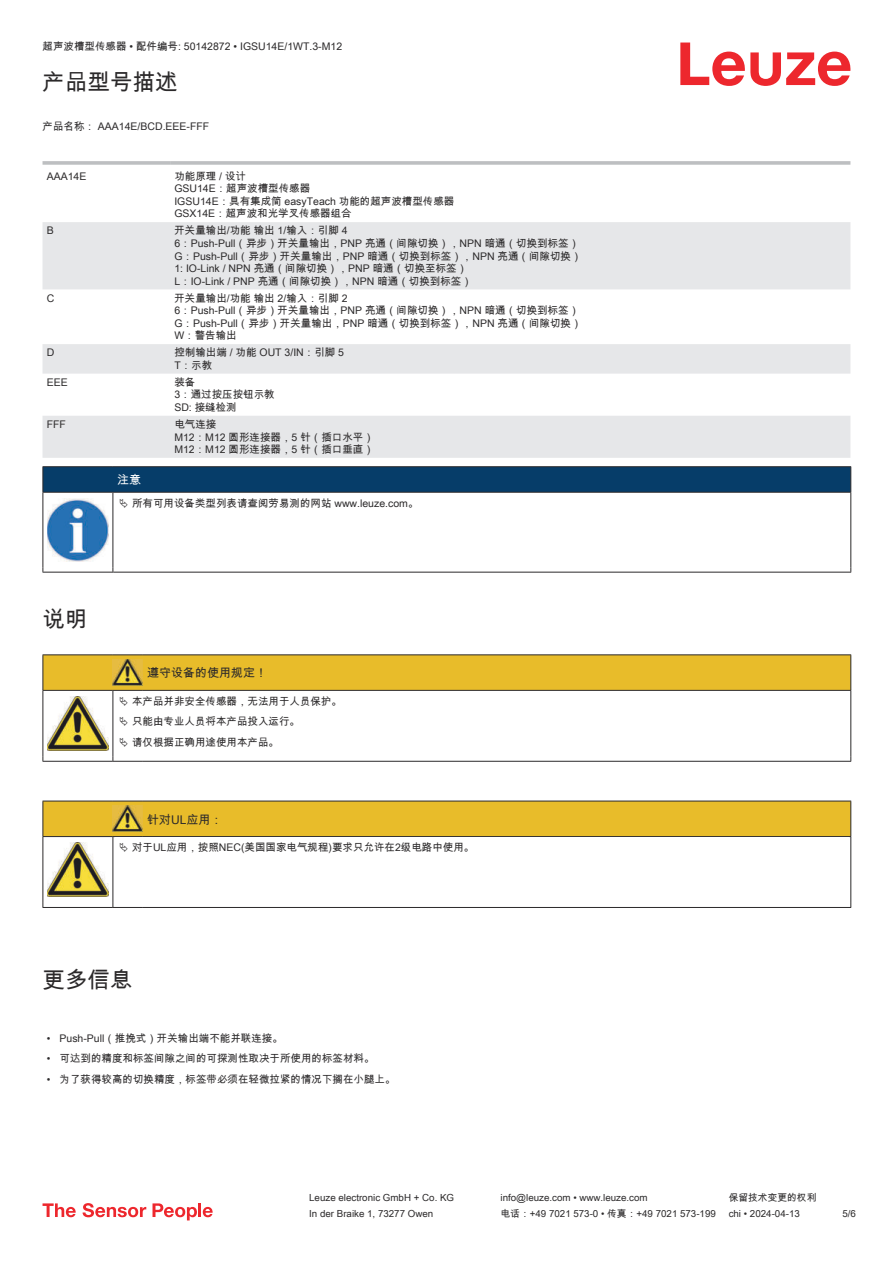
<style>
.page{position:relative;width:893px;height:1263px;background:#fff}
.page>*{position:absolute;margin:0;border:0;box-sizing:border-box;transform-origin:0 0}
.t1{font:22.5px "Arial Unicode MS";color:#2b292a}
.t2{font:12px "Arial Unicode MS";color:#2b292a}
.t3{font:12px "Arial Unicode MS";color:#fff}
.t4{font:10.5px/12.6px "Arial Unicode MS";color:#2b292a}
.t5{font:9.75px "Arial Unicode MS";color:#2b292a}
</style>
<div class="page">
<svg style="left:680px;top:43px;width:170px;height:43px"></svg>
<svg style="left:43px;top:222px;width:807px;height:236px;fill:#e6e7e9"></svg>
<svg style="left:43px;top:161px;width:127px;height:4px"></svg>
<hr style="left:170px;top:161px;width:680px;height:4px;background:#c4c5c7">
<svg style="left:43px;top:1203px;width:33px;height:14px"></svg>
<svg style="left:83px;top:1203px;width:63px;height:14px"></svg>
<svg style="left:153px;top:1203px;width:44px;height:17px"></svg>
<hr style="left:198px;top:1203px;width:3px;height:14px;background:#ed272d">
<svg style="left:203px;top:1207px;width:10px;height:10px"></svg>
<svg style="left:44px;top:493px;width:806px;height:79px"></svg>
<hr style="left:43px;top:466px;width:70px;height:1px;background:#2b292a">
<hr style="left:43px;top:492px;width:70px;height:1px;background:#2b292a">
<hr style="left:113px;top:466px;width:738px;height:1px;background:#2b292a">
<svg style="left:43px;top:467px;width:808px;height:25px;background:#063c67"></svg>
<hr style="left:113px;top:492px;width:738px;height:1px;background:#2b292a">
<hr style="left:43px;top:493px;width:1px;height:75px;background:#2b292a">
<hr style="left:113px;top:493px;width:1px;height:75px;background:#2b292a">
<hr style="left:850px;top:493px;width:1px;height:75px;background:#2b292a">
<hr style="left:43px;top:572px;width:70px;height:1px;background:#2b292a">
<hr style="left:113px;top:572px;width:738px;height:1px;background:#2b292a">
<img style="left:47px;top:499px;width:61px;height:62px">
<div style="left:115px;top:493px;width:734px;height:20px;background:#fff"></div>
<hr style="left:43px;top:654px;width:70px;height:1px;background:#2b292a">
<hr style="left:113px;top:654px;width:30px;height:1px;background:#2b292a">
<hr style="left:143px;top:654px;width:708px;height:1px;background:#2b292a">
<hr style="left:43px;top:761px;width:70px;height:1px;background:#2b292a">
<hr style="left:113px;top:761px;width:30px;height:1px;background:#2b292a">
<hr style="left:143px;top:761px;width:708px;height:1px;background:#2b292a">
<div style="left:44px;top:802px;width:806px;height:34px;background:#e8bc2a"></div>
<hr style="left:43px;top:801px;width:70px;height:1px;background:#2b292a">
<hr style="left:43px;top:801px;width:1px;height:35px;background:#2b292a">
<hr style="left:43px;top:836px;width:70px;height:1px;background:#2b292a">
<hr style="left:113px;top:801px;width:30px;height:1px;background:#2b292a">
<hr style="left:113px;top:836px;width:30px;height:1px;background:#2b292a">
<hr style="left:143px;top:801px;width:708px;height:1px;background:#2b292a">
<hr style="left:850px;top:801px;width:1px;height:35px;background:#2b292a">
<hr style="left:143px;top:836px;width:708px;height:1px;background:#2b292a">
<hr style="left:43px;top:837px;width:1px;height:66px;background:#2b292a">
<hr style="left:113px;top:837px;width:1px;height:66px;background:#2b292a">
<hr style="left:850px;top:837px;width:1px;height:66px;background:#2b292a">
<hr style="left:43px;top:907px;width:70px;height:1px;background:#2b292a">
<hr style="left:113px;top:907px;width:30px;height:1px;background:#2b292a">
<hr style="left:143px;top:907px;width:708px;height:1px;background:#2b292a">
<img style="left:113px;top:805px;width:30px;height:26px">
<img style="left:47px;top:843px;width:61px;height:54px">
<svg style="left:43px;top:655px;width:808px;height:106px"></svg>
<p class="t4" style="left:43px;top:40px;width:301px">超声波槽型传感器 • 配件编号: 50142872 • IGSU14E/1WT.3-M12</p>
<h1 class="t1" style="left:43px;top:66px;width:136px">产品型号描述</h1>
<p class="t4" style="left:43px;top:120px;width:168px">产品名称： AAA14E/BCD.EEE-FFF</p>
<p class="t4" style="left:47px;top:169px;width:41px">AAA14E</p>
<p class="t4" style="left:174px;top:169px;width:282px">功能原理 / 设计<br>GSU14E：超声波槽型传感器<br>IGSU14E：具有集成简 easyTeach 功能的超声波槽型传感器<br>GSX14E：超声波和光学叉传感器组合</p>
<p class="t4" style="left:47px;top:224px;width:9px">B</p>
<p class="t4" style="left:174px;top:224px;width:409px">开关量输出/功能 输出 1/输入：引脚 4<br>6：Push-Pull（异步）开关量输出，PNP 亮通（间隙切换），NPN 暗通（切换到标签）G：Push-Pull（异步）开关量输出，PNP 暗通（切换到标签），NPN 亮通（间隙切换）1: IO-Link / NPN 亮通（间隙切换），PNP 暗通（切换至标签）<br>L：IO-Link / PNP 亮通（间隙切换），NPN 暗通（切换到标签）</p>
<p class="t4" style="left:47px;top:291px;width:9px">C</p>
<p class="t4" style="left:174px;top:291px;width:409px">开关量输出/功能 输出 2/输入：引脚 2<br>6：Push-Pull（异步）开关量输出，PNP 亮通（间隙切换），NPN 暗通（切换到标签）G：Push-Pull（异步）开关量输出，PNP 暗通（切换到标签），NPN 亮通（间隙切换）W：警告输出</p>
<p class="t4" style="left:47px;top:346px;width:9px">D</p>
<p class="t4" style="left:174px;top:346px;width:171px">控制输出端 / 功能 OUT 3/IN：引脚 5<br>T：示教</p>
<p class="t4" style="left:47px;top:376px;width:23px">EEE</p>
<p class="t4" style="left:174px;top:376px;width:102px">装备<br>3：通过按压按钮示教<br>SD: 接缝检测</p>
<p class="t4" style="left:47px;top:418px;width:21px">FFF</p>
<p class="t4" style="left:174px;top:418px;width:201px">电气连接<br>M12：M12 圆形连接器，5 针（插口水平）<br>M12：M12 圆形连接器，5 针（插口垂直）</p>
<p class="t3" style="left:117px;top:471px;width:25px">注意</p>
<p class="t4" style="left:132px;top:497px;width:288px">所有可用设备类型列表请查阅劳易测的网站 www.leuze.com。</p>
<h1 class="t1" style="left:43px;top:603px;width:46px">说明</h1>
<p class="t2" style="left:147px;top:664px;width:121px">遵守设备的使用规定！</p>
<p class="t4" style="left:132px;top:691px;width:211px;line-height:20.2px">本产品并非安全传感器，无法用于人员保护。只能由专业人员将本产品投入运行。<br>请仅根据正确用途使用本产品。</p>
<p class="t2" style="left:147px;top:811px;width:77px">针对UL应用：</p>
<p class="t4" style="left:132px;top:841px;width:344px">对于UL应用，按照NEC(美国国家电气规程)要求只允许在2级电路中使用。</p>
<h1 class="t1" style="left:43px;top:964px;width:91px">更多信息</h1>
<p class="t4" style="left:47px;top:1032px;width:238px">• Push-Pull（推挽式）开关输出端不能并联连接。</p>
<p class="t4" style="left:47px;top:1052px;width:329px">• 可达到的精度和标签间隙之间的可探测性取决于所使用的标签材料。</p>
<p class="t4" style="left:47px;top:1072px;width:350px">• 为了获得较高的切换精度，标签带必须在轻微拉紧的情况下搁在小腿上。</p>
<p class="t5" style="left:309px;top:1191px;width:146px">Leuze electronic GmbH + Co. KG</p>
<p class="t5" style="left:501px;top:1191px;width:149px">info@leuze.com • www.leuze.com</p>
<p class="t5" style="left:729px;top:1191px;width:89px">保留技术变更的权利</p>
<p class="t5" style="left:309px;top:1206px;width:126px">In der Braike 1, 73277 Owen</p>
<p class="t5" style="left:501px;top:1206px;width:217px">电话：+49 7021 573-0 • 传真：+49 7021 573-199</p>
<p class="t5" style="left:729px;top:1206px;width:73px">chi • 2024-04-13</p>
<p class="t5" style="left:842px;top:1206px;width:15px">5/6</p>
</div>
